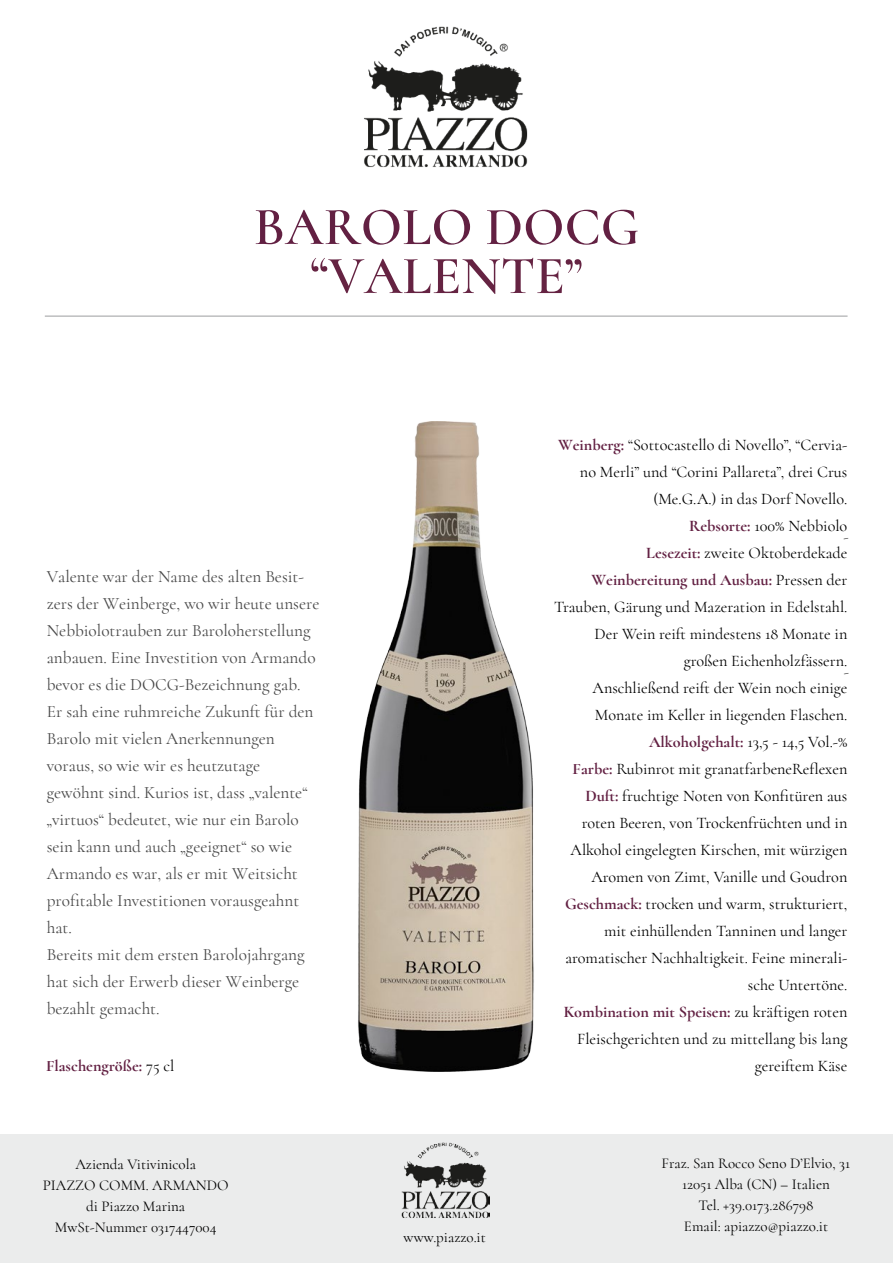
<style>
.page{position:relative;width:893px;height:1263px;background:#fff}
.page>*{position:absolute;margin:0;border:0;box-sizing:border-box;transform-origin:0 0}
.t1{font:600 54px "Cormorant";color:#622042}
.t2{font:600 54px "Cormorant";color:#652342}
.t3{font:17.25px/27px "Cormorant";color:#474747}
.t4{font:16.2px/27px "Cormorant";color:#000;text-align:right}
.t5{font:700 16.2px "Cormorant";color:#622042}
.t6{font:16.2px "Cormorant";color:#474747}
.t7{font:15px/21px "Cormorant";color:#000;text-align:center}
.s1{font-weight:400;color:#000}
.s2{font-weight:700;color:#622042}
</style>
<div class="page">
<div style="left:0;top:1134px;width:893px;height:129px;background:#ebecec"></div>
<img style="left:401px;top:1142px;width:88px;height:76px">
<img style="left:364px;top:26px;width:164px;height:142px">
<img style="left:358px;top:421px;width:176px;height:650px">
<hr style="left:45px;top:316px;width:803px;height:1px;background:#9c9d9f">
<h1 class="t1" style="left:254px;top:194px;width:387px">BAROLO DOCG</h1>
<h1 class="t2" style="left:311px;top:243px;width:273px">“VALENTE”</h1>
<p class="t3" style="left:47px;top:562px;width:274px">Valente war der Name des alten Besit&shy;zers der Weinberge, wo wir heute unsere Nebbiolotrauben zur Baroloherstellung anbauen. Eine Investition von Armando bevor es die DOCG-Bezeichnung gab.<br>Er sah eine ruhmreiche Zukunft für den Barolo mit vielen Anerkennungen voraus, so wie wir es heutzutage gewöhnt sind. Kurios ist, dass „valente“ „virtuos“ bedeutet, wie nur ein Barolo sein kann und auch „geeignet“ so wie Armando es war, als er mit Weitsicht profitable Investitionen vorausgeahnt hat.<br>Bereits mit dem ersten Barolojahrgang hat sich der Erwerb dieser Weinberge bezahlt gemacht.</p>
<p class="t5" style="left:46px;top:1056px;width:130px">Flaschengröße: <span class="s1">75 cl</span></p>
<p class="t4" style="left:554px;top:431px;width:295px"><span class="s2">Weinberg:</span> “Sottocastello di Novello”, “Cervia&shy;no Merli” und “Corini Pallareta”, drei Crus (Me.G.A.) in das Dorf Novello.<br><span class="s2">Rebsorte:</span> 100% Nebbiolo<br><span class="s2">Lesezeit:</span> zweite Oktoberdekade <span class="s2">Weinbereitung und Ausbau:</span> Pressen der Trauben, Gärung und Mazeration in Edelstahl.<br>Der Wein reift mindestens 18 Monate in großen Eichenholzfässern.<br>Anschließend reift der Wein noch einige Monate im Keller in liegenden Flaschen.<br><span class="s2">Alkoholgehalt:</span> 13,5 - 14,5 Vol.-%<br><span class="s2">Farbe:</span> Rubinrot mit granatfarbeneReflexen <span class="s2">Duft:</span> fruchtige Noten von Konfitüren aus roten Beeren, von Trockenfrüchten und in Alkohol eingelegten Kirschen, mit würzigen Aromen von Zimt, Vanille und Goudron <span class="s2">Geschmack:</span> trocken und warm, strukturiert, mit einhüllenden Tanninen und langer aromatischer Nachhaltigkeit. Feine minerali&shy;sche Untertöne.<br><span class="s2">Kombination mit Speisen:</span> zu kräftigen roten Fleischgerichten und zu mittellang bis lang gereiftem Käse</p>
<p class="t6" style="left:843px;top:527px;width:7px">-</p>
<p class="t6" style="left:844px;top:662px;width:7px">-</p>
<p class="t7" style="left:43px;top:1154px;width:188px">Azienda Vitivinicola<br>PIAZZO COMM. ARMANDO di Piazzo Marina<br>MwSt-Nummer 0317447004</p>
<p class="t7" style="left:661px;top:1153px;width:190px">Fraz. San Rocco Seno D’Elvio, 31<br>12051 Alba (CN) – Italien<br>Tel. +39.0173.286798<br>Email: apiazzo@piazzo.it</p>
<p class="t7" style="left:403px;top:1226px;width:84px">www.piazzo.it</p>
</div>
